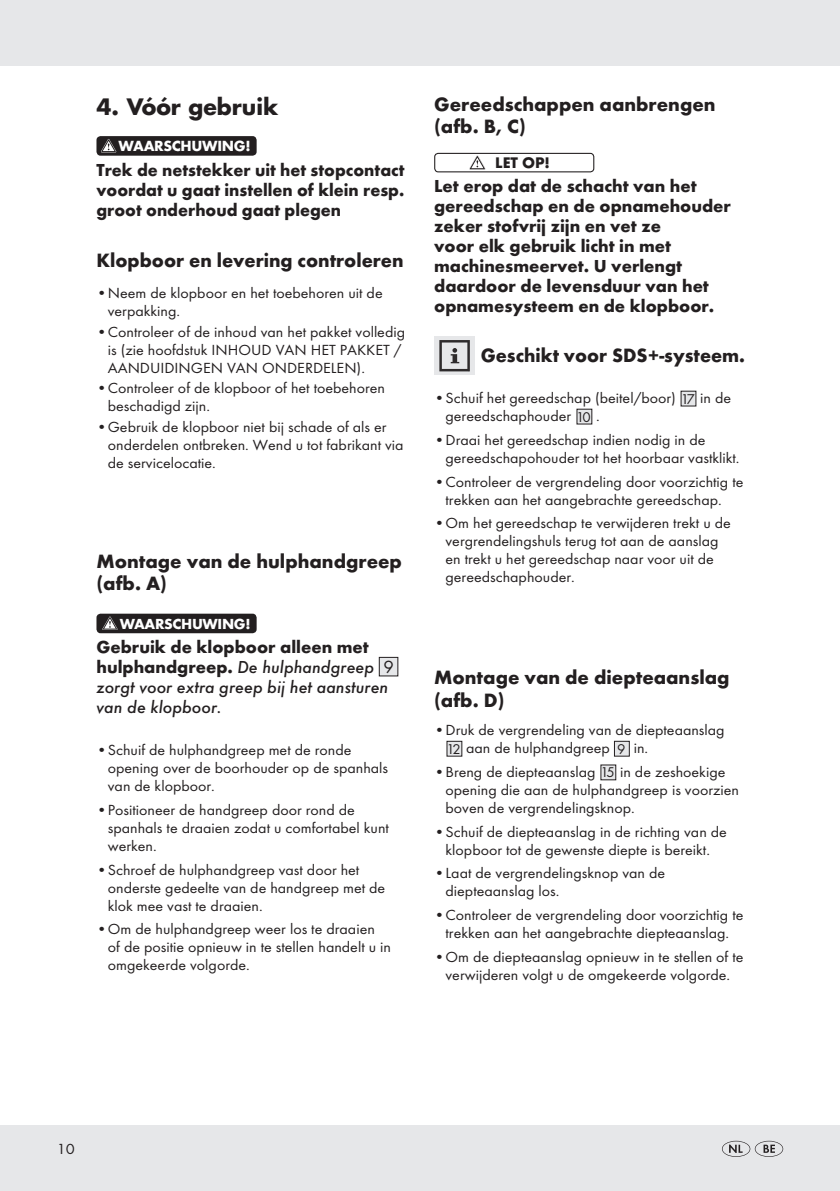
<style>
.page{position:relative;width:840px;height:1191px;background:#fff}
.page>*{position:absolute;margin:0;border:0;box-sizing:border-box;transform-origin:0 0}
.t1{font:700 22px "Futura Std";color:#231f20}
.Headlines{font:700 20px/22px "Futura TOT";color:#231f20}
.Sicherheitshinweise{font:700 20px "Futura TOT";color:#231f20}
.Nummerierungen_Umsch{font:18.4px "Futura TOT";color:#231f20}
.warnhinweise{font:700 18px/20px "Futura TOT";color:#231f20}
.warnhinweise-2{font:18px/20px "Futura TOT Medi Obli";color:#231f20}
.warnhinweise_auf_sch{font:700 16px "Futura TOT";color:#231f20}
.Nummerierungen_Umsch-2{font:15.2px/18px "Futura TOT";color:#231f20;scale:1.05 1}
.warnhinweise_auf_sch-2{font:700 15.2px "Futura TOT";letter-spacing:-.02em;color:#fff}
.Nummerierungen_Umsch-3{font:14.6px "Futura TOT";color:#231f20}
.s1{font-family:"Futura TOT Medi Obli";font-weight:400}
.s2{font-size:14.6px}
</style>
<div class="page">
<div style="left:0;top:0;width:839px;height:65px;background:#e6e7e9"></div>
<div style="left:0;top:1125px;width:839px;height:66px;background:#e6e7e9"></div>
<svg style="left:722px;top:1140px;width:60px;height:17px"></svg>
<div style="left:96px;top:136px;width:160px;height:20px;background:#231f20;border-radius:4px"></div>
<svg style="left:101px;top:139px;width:15px;height:13px"></svg>
<div style="left:96px;top:613px;width:160px;height:20px;background:#231f20;border-radius:4px"></div>
<svg style="left:102px;top:616px;width:15px;height:14px"></svg>
<div style="left:379px;top:657px;width:18px;height:19px;background:#e6e7e9"></div>
<div style="left:378px;top:657px;width:20px;height:19px;border:1px solid #231f20"></div>
<div style="left:434px;top:153px;width:160px;height:19px;border:1px solid #231f20;border-radius:4px"></div>
<svg style="left:469px;top:155px;width:16px;height:15px"></svg>
<div style="left:434px;top:336px;width:41px;height:39px;background:#e6e7e9"></div>
<svg style="left:439px;top:340px;width:30px;height:31px"></svg>
<div style="left:680px;top:391px;width:15px;height:15px;background:#e6e7e9"></div>
<div style="left:576px;top:409px;width:15px;height:15px;background:#e6e7e9"></div>
<div style="left:446px;top:741px;width:15px;height:15px;background:#e6e7e9"></div>
<div style="left:446px;top:741px;width:16px;height:15px;border:1px solid #231f20"></div>
<div style="left:614px;top:741px;width:15px;height:15px;background:#e6e7e9"></div>
<div style="left:613px;top:741px;width:16px;height:15px;border:1px solid #231f20"></div>
<div style="left:600px;top:765px;width:15px;height:15px;background:#e6e7e9"></div>
<p class="t1" style="left:96px;top:92px;width:183px">4. Vóór gebruik</p>
<p class="warnhinweise_auf_sch-2" style="left:118px;top:137px;width:134px">WAARSCHUWING!</p>
<p class="warnhinweise" style="left:96px;top:159px;width:309px;text-align:justify">Trek de netstekker uit het stopcontact voordat u gaat instellen of klein resp. groot onderhoud gaat plegen</p>
<p class="Headlines" style="left:96px;top:249px;width:308px">Klopboor en levering controleren</p>
<p class="Nummerierungen_Umsch-2" style="left:108px;top:283px;width:263px;text-indent:-11px">•Neem de klopboor en het toebehoren uit de verpakking.</p>
<p class="Nummerierungen_Umsch-2" style="left:108px;top:322px;width:284px;text-indent:-11px">•Controleer of de inhoud van het pakket volledig is (zie hoofdstuk INHOUD VAN HET PAKKET /<br>AANDUIDINGEN VAN ONDERDELEN).</p>
<p class="Nummerierungen_Umsch-2" style="left:108px;top:379px;width:265px;text-indent:-11px">•Controleer of de klopboor of het toebehoren beschadigd zijn.</p>
<p class="Nummerierungen_Umsch-2" style="left:108px;top:418px;width:283px;text-indent:-11px">•Gebruik de klopboor niet bij schade of als er onderdelen ontbreken. Wend u tot fabrikant via de servicelocatie.</p>
<p class="Headlines" style="left:96px;top:549px;width:307px">Montage van de hulphandgreep (afb. A)</p>
<p class="warnhinweise_auf_sch-2" style="left:120px;top:614px;width:132px">WAARSCHUWING!</p>
<p class="warnhinweise" style="left:96px;top:637px;width:279px">Gebruik de klopboor alleen met hulphandgreep. <span class="s1">De hulphandgreep</span></p>
<p class="Nummerierungen_Umsch" style="left:383px;top:656px;width:12px">9</p>
<p class="warnhinweise-2" style="left:96px;top:677px;width:293px">zorgt voor extra greep bij het aansturen van de klopboor.</p>
<p class="Nummerierungen_Umsch-2" style="left:108px;top:741px;width:268px;text-indent:-11px">•Schuif de hulphandgreep met de ronde opening over de boorhouder op de spanhals van de klopboor.</p>
<p class="Nummerierungen_Umsch-2" style="left:108px;top:801px;width:269px;text-indent:-11px">•Positioneer de handgreep door rond de spanhals te draaien zodat u comfortabel kunt werken.</p>
<p class="Nummerierungen_Umsch-2" style="left:108px;top:860px;width:265px;text-indent:-11px">•Schroef de hulphandgreep vast door het onderste gedeelte van de handgreep met de klok mee vast te draaien.</p>
<p class="Nummerierungen_Umsch-2" style="left:108px;top:920px;width:271px;text-indent:-11px">•Om de hulphandgreep weer los te draaien<br>of de positie opnieuw in te stellen handelt u in omgekeerde volgorde.</p>
<p class="Headlines" style="left:434px;top:93px;width:283px">Gereedschappen aanbrengen (afb. B, C)</p>
<p class="warnhinweise_auf_sch" style="left:495px;top:153px;width:56px">LET OP!</p>
<p class="warnhinweise" style="left:434px;top:176px;width:298px">Let erop dat de schacht van het gereedschap en de opnamehouder zeker stofvrij zijn en vet ze<br>voor elk gebruik licht in met machinesmeervet. U verlengt daardoor de levensduur van het opnamesysteem en de klopboor.</p>
<p class="Sicherheitshinweise" style="left:480px;top:343px;width:266px">Geschikt voor SDS+-systeem.</p>
<p class="Nummerierungen_Umsch-2" style="left:445px;top:389px;width:273px;text-indent:-11px">•Schuif het gereedschap (beitel/boor) <span class="s2">17</span> in de gereedschaphouder <span class="s2">10</span> .</p>
<p class="Nummerierungen_Umsch-2" style="left:445px;top:431px;width:281px;text-indent:-11px">•Draai het gereedschap indien nodig in de gereedschapohouder tot het hoorbaar vastklikt.</p>
<p class="Nummerierungen_Umsch-2" style="left:445px;top:472px;width:285px;text-indent:-11px">•Controleer de vergrendeling door voorzichtig te trekken aan het aangebrachte gereedschap.</p>
<p class="Nummerierungen_Umsch-2" style="left:445px;top:514px;width:273px;text-indent:-11px">•Om het gereedschap te verwijderen trekt u de vergrendelingshuls terug tot aan de aanslag en trekt u het gereedschap naar voor uit de gereedschaphouder.</p>
<p class="Headlines" style="left:434px;top:666px;width:297px">Montage van de diepteaanslag (afb. D)</p>
<p class="Nummerierungen_Umsch-2" style="left:434px;top:721px;width:278px">•Druk de vergrendeling van de diepteaanslag</p>
<p class="Nummerierungen_Umsch-2" style="left:446px;top:739px;width:157px"><span class="s2">12</span> aan de hulphandgreep</p>
<p class="Nummerierungen_Umsch-3" style="left:616px;top:740px;width:10px">9</p>
<p class="Nummerierungen_Umsch-2" style="left:633px;top:739px;width:15px">in.</p>
<p class="Nummerierungen_Umsch-2" style="left:445px;top:763px;width:281px;text-indent:-11px">•Breng de diepteaanslag <span class="s2">15</span> in de zeshoekige opening die aan de hulphandgreep is voorzien boven de vergrendelingsknop.</p>
<p class="Nummerierungen_Umsch-2" style="left:434px;top:822px;width:280px;text-align:center">•Schuif de diepteaanslag in de richting van de klopboor tot de gewenste diepte is bereikt.</p>
<p class="Nummerierungen_Umsch-2" style="left:445px;top:864px;width:210px;text-indent:-11px">•Laat de vergrendelingsknop van de diepteaanslag los.</p>
<p class="Nummerierungen_Umsch-2" style="left:434px;top:906px;width:296px;text-align:center">•Controleer de vergrendeling door voorzichtig te trekken aan het aangebrachte diepteaanslag.</p>
<p class="Nummerierungen_Umsch-2" style="left:434px;top:947px;width:296px;text-align:center">•Om de diepteaanslag opnieuw in te stellen of te verwijderen volgt u de omgekeerde volgorde.</p>
<p class="Nummerierungen_Umsch-2" style="left:57px;top:1139px;width:19px">10</p>
</div>
